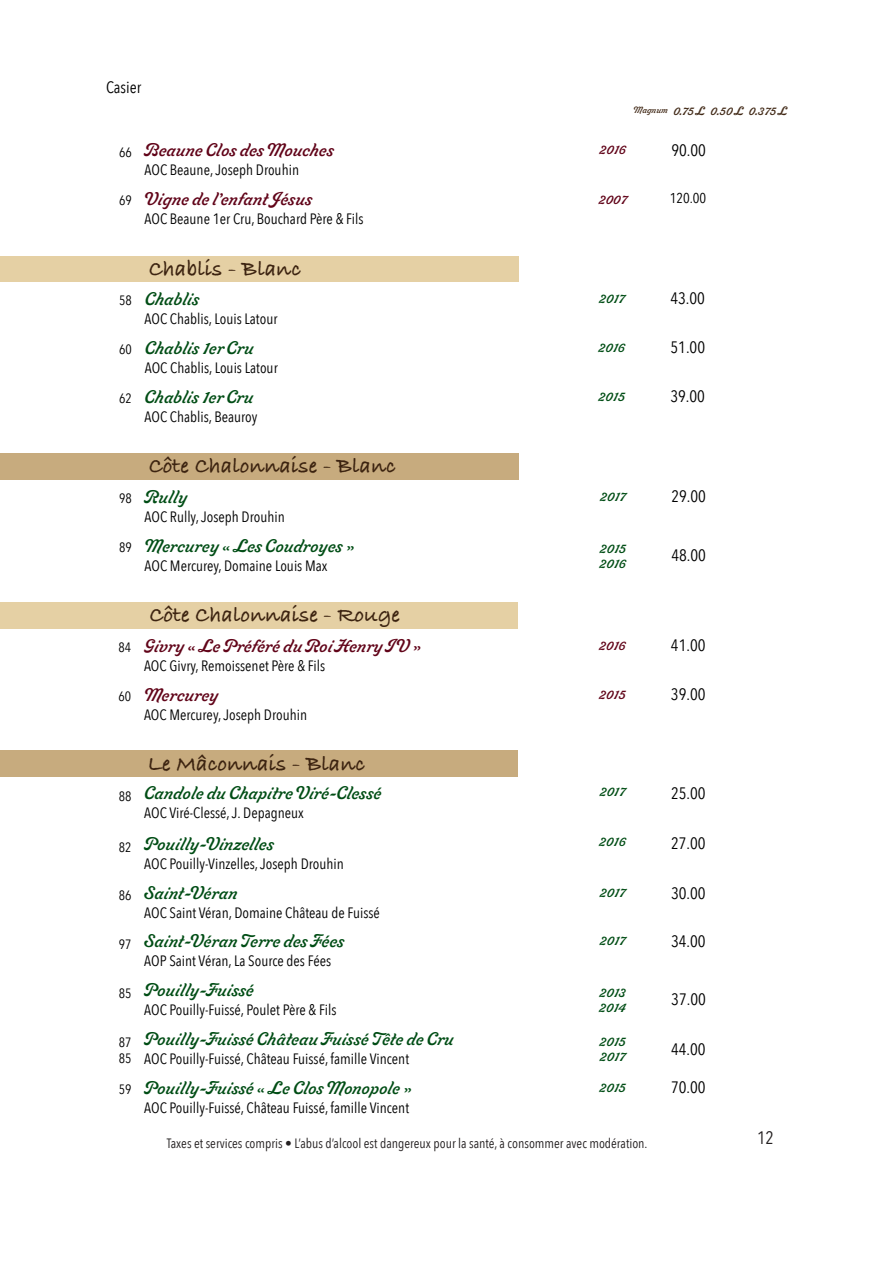
<style>
.page{position:relative;width:893px;height:1263px;background:#fff}
.page>*{position:absolute;margin:0;border:0;box-sizing:border-box;transform-origin:0 0}
.t1{font:700 22.5px "Bradley Hand ITCTT";color:#3c2310}
.t2{font:18px "Livermore Script ATF";color:#004d15}
.t3{font:18px "Livermore Script ATF";color:#610419}
.t4{font:18px "Avenir Next Condensed";color:#231f20}
.t5{font:16.5px "Avenir Next Condensed";color:#000001}
.t6{font:15px "Avenir Next Condensed";color:#000001}
.t7{font:14.25px "Avenir Next Condensed";color:#000001}
.t8{font:13.5px "Avenir Next Condensed";color:#231f20}
.t9{font:13.5px/15px "Livermore Script ATF";color:#004d15}
.t10{font:13.5px/16.2px "Avenir Next Condensed";color:#000001}
.t11{font:13.5px "Livermore Script ATF";color:#610419}
.t12{font:12px "Livermore Script ATF Rough No.1";color:#3c2310}
.s1{font-family:"Avenir Next Condensed";font-size:13.5px;color:#000001}
</style>
<div class="page">
<div style="left:0;top:256px;width:519px;height:26px;background:#e5d0a4"></div>
<div style="left:0;top:453px;width:519px;height:26px;background:#c7ab7e"></div>
<div style="left:1px;top:602px;width:517px;height:26px;background:#e5d0a4"></div>
<div style="left:0;top:751px;width:518px;height:26px;background:#c7ab7e"></div>
<p class="t5" style="left:106px;top:74px;width:37px">Casier</p>
<p class="t12" style="left:634px;top:103px;width:155px"><sup>Magnum</sup> 0.75 L 0.50 L 0.375 L</p>
<p class="t3" style="left:145px;top:138px;width:191px">Beaune Clos des Mouches</p>
<p class="t6" style="left:145px;top:157px;width:156px">AOC Beaune, Joseph Drouhin</p>
<p class="t10" style="left:119px;top:143px;width:14px">66</p>
<p class="t11" style="left:599px;top:140px;width:28px">2016</p>
<p class="t5" style="left:671px;top:136px;width:36px">90.00</p>
<p class="t3" style="left:145px;top:187px;width:169px">Vigne de l’enfant Jésus</p>
<p class="t6" style="left:145px;top:206px;width:221px">AOC Beaune 1er Cru, Bouchard Père &amp; Fils</p>
<p class="t10" style="left:119px;top:192px;width:14px">69</p>
<p class="t11" style="left:598px;top:190px;width:30px">2007</p>
<p class="t7" style="left:670px;top:186px;width:38px">120.00</p>
<p class="t10" style="left:119px;top:292px;width:14px">58</p>
<p class="t10" style="left:119px;top:340px;width:14px">60</p>
<h1 class="t1" style="left:149px;top:252px;width:154px">Chablis - Blanc</h1>
<p class="t2" style="left:145px;top:286px;width:56px">Chablis</p>
<p class="t6" style="left:145px;top:306px;width:134px">AOC Chablis, Louis Latour</p>
<p class="t2" style="left:145px;top:335px;width:110px">Chablis 1er Cru</p>
<p class="t6" style="left:145px;top:355px;width:134px">AOC Chablis, Louis Latour</p>
<p class="t9" style="left:599px;top:291px;width:27px">2017</p>
<p class="t5" style="left:670px;top:284px;width:36px">43.00</p>
<p class="t9" style="left:598px;top:340px;width:28px">2016</p>
<p class="t5" style="left:670px;top:333px;width:36px">51.00</p>
<p class="t2" style="left:145px;top:384px;width:110px">Chablis 1er Cru</p>
<p class="t6" style="left:145px;top:404px;width:114px">AOC Chablis, Beauroy</p>
<p class="t10" style="left:119px;top:389px;width:14px">62</p>
<p class="t9" style="left:598px;top:388px;width:28px">2015</p>
<p class="t5" style="left:670px;top:382px;width:36px">39.00</p>
<h1 class="t1" style="left:149px;top:449px;width:249px">Côte Chalonnaise - Blanc</h1>
<p class="t2" style="left:145px;top:484px;width:44px">Rully</p>
<p class="t6" style="left:145px;top:504px;width:142px">AOC Rully, Joseph Drouhin</p>
<p class="t10" style="left:119px;top:489px;width:14px">98</p>
<p class="t9" style="left:600px;top:489px;width:27px">2017</p>
<p class="t5" style="left:671px;top:483px;width:36px">29.00</p>
<p class="t10" style="left:119px;top:538px;width:14px">89</p>
<p class="t2" style="left:145px;top:533px;width:211px">Mercurey « Les Coudroyes »</p>
<p class="t6" style="left:145px;top:553px;width:185px">AOC Mercurey, Domaine Louis Max</p>
<p class="t9" style="left:599px;top:540px;width:28px">2015<br>2016</p>
<p class="t5" style="left:671px;top:541px;width:36px">48.00</p>
<h1 class="t1" style="left:149px;top:597px;width:252px">Côte Chalonnaise - Rouge</h1>
<p class="t3" style="left:144px;top:633px;width:279px">Givry « Le Préféré du Roi Henry IV »</p>
<p class="t6" style="left:144px;top:652px;width:183px">AOC Givry, Remoissenet Père &amp; Fils</p>
<p class="t10" style="left:119px;top:639px;width:14px">84</p>
<p class="t11" style="left:599px;top:636px;width:28px">2016</p>
<p class="t5" style="left:671px;top:631px;width:36px">41.00</p>
<p class="t3" style="left:119px;top:682px;width:101px"><span class="s1">60</span> Mercurey</p>
<p class="t11" style="left:599px;top:685px;width:28px">2015</p>
<p class="t5" style="left:671px;top:680px;width:36px">39.00</p>
<p class="t6" style="left:144px;top:702px;width:165px">AOC Mercurey, Joseph Drouhin</p>
<h1 class="t1" style="left:148px;top:746px;width:219px">Le Mâconnais - Blanc</h1>
<p class="t2" style="left:144px;top:781px;width:239px">Candole du Chapitre Viré-Clessé</p>
<p class="t6" style="left:144px;top:800px;width:161px">AOC Viré-Clessé, J. Depagneux</p>
<p class="t10" style="left:119px;top:788px;width:14px">88</p>
<p class="t9" style="left:599px;top:784px;width:27px">2017</p>
<p class="t5" style="left:671px;top:779px;width:36px">25.00</p>
<p class="t2" style="left:144px;top:831px;width:131px">Pouilly-Vinzelles</p>
<p class="t6" style="left:144px;top:851px;width:201px">AOC Pouilly-Vinzelles, Joseph Drouhin</p>
<p class="t10" style="left:119px;top:838px;width:14px">82</p>
<p class="t9" style="left:599px;top:834px;width:28px">2016</p>
<p class="t5" style="left:671px;top:829px;width:36px">27.00</p>
<p class="t2" style="left:144px;top:880px;width:95px">Saint-Véran</p>
<p class="t6" style="left:144px;top:900px;width:237px">AOC Saint Véran, Domaine Château de Fuissé</p>
<p class="t10" style="left:119px;top:886px;width:14px">86</p>
<p class="t9" style="left:599px;top:884px;width:27px">2017</p>
<p class="t5" style="left:671px;top:879px;width:36px">30.00</p>
<p class="t2" style="left:144px;top:928px;width:202px">Saint-Véran Terre des Fées</p>
<p class="t6" style="left:144px;top:948px;width:188px">AOP Saint Véran, La Source des Fées</p>
<p class="t10" style="left:119px;top:935px;width:14px">97</p>
<p class="t9" style="left:599px;top:932px;width:27px">2017</p>
<p class="t5" style="left:671px;top:927px;width:36px">34.00</p>
<p class="t10" style="left:119px;top:984px;width:14px">85</p>
<p class="t10" style="left:119px;top:1033px;width:14px">87<br>85</p>
<p class="t10" style="left:119px;top:1081px;width:14px">59</p>
<p class="t2" style="left:144px;top:977px;width:111px">Pouilly-Fuissé</p>
<p class="t6" style="left:144px;top:997px;width:194px">AOC Pouilly-Fuissé, Poulet Père &amp; Fils</p>
<p class="t9" style="left:599px;top:984px;width:28px">2013<br>2014</p>
<p class="t5" style="left:671px;top:985px;width:36px">37.00</p>
<p class="t2" style="left:144px;top:1026px;width:311px">Pouilly-Fuissé Château Fuissé Tête de Cru</p>
<p class="t6" style="left:144px;top:1045px;width:266px">AOC Pouilly-Fuissé, Château Fuissé, famille Vincent</p>
<p class="t9" style="left:599px;top:1033px;width:28px">2015<br>2017</p>
<p class="t5" style="left:671px;top:1035px;width:36px">44.00</p>
<p class="t2" style="left:144px;top:1075px;width:269px">Pouilly-Fuissé « Le Clos Monopole »</p>
<p class="t6" style="left:144px;top:1095px;width:266px">AOC Pouilly-Fuissé, Château Fuissé, famille Vincent</p>
<p class="t9" style="left:599px;top:1080px;width:28px">2015</p>
<p class="t5" style="left:671px;top:1073px;width:36px">70.00</p>
<p class="t8" style="left:167px;top:1131px;width:482px">Taxes et services compris • L’abus d’alcool est dangereux pour la santé, à consommer avec modération.</p>
<p class="t4" style="left:757px;top:1122px;width:18px">12</p>
</div>
